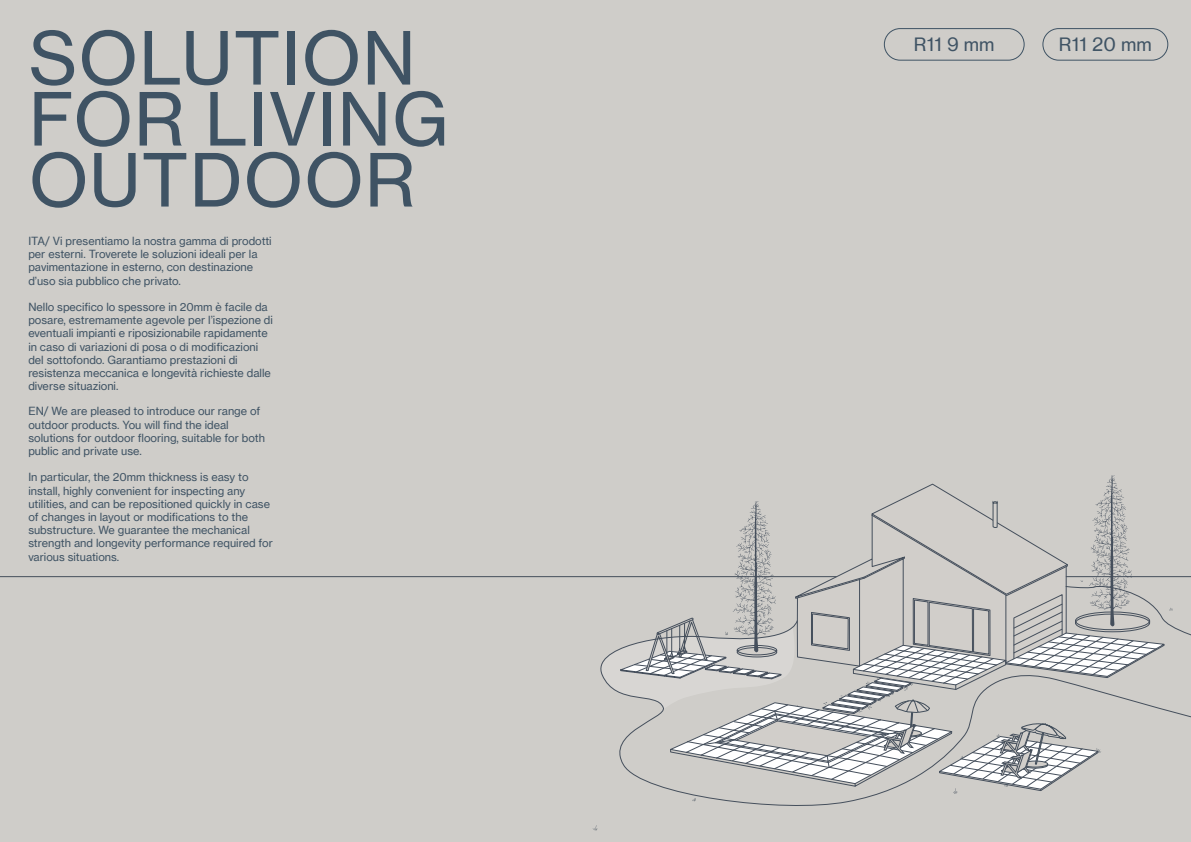
<style>
.page{position:relative;width:1191px;height:842px;background:#cfcdc9}
.page>*{position:absolute;margin:0;border:0;box-sizing:border-box;transform-origin:0 0}
.t1{font:72px/61px "N Haas Grotesk TX Pro 55 Rg";letter-spacing:.015em;color:#3f5364}
.t2{font:18px "N Haas Grotesk TX Pro 55 Rg";letter-spacing:.01em;color:#3f5364}
.t3{font:11px/13.2px "N Haas Grotesk TX Pro 55 Rg";color:#3f5364}
</style>
<div class="page">
<svg style="left:0;top:576px;width:853px;height:253px"></svg>
<svg style="left:592px;top:825px;width:5px;height:6px"></svg>
<svg style="left:601px;top:475px;width:590px;height:326px"></svg>
<div style="left:1042px;top:28px;width:126px;height:32px;border:1px solid #3f5364;border-radius:16px"></div>
<div style="left:884px;top:28px;width:140px;height:32px;border:1px solid #3f5364;border-radius:16px"></div>
<h1 class="t1" style="left:29px;top:28px;width:421px">SOLUTION<br>FOR LIVING<br>OUTDOOR</h1>
<p class="t3" style="left:28px;top:234px;width:245px">ITA/ Vi presentiamo la nostra gamma di prodotti per esterni. Troverete le soluzioni ideali per la pavimentazione in esterno, con destinazione d’uso sia pubblico che privato.</p>
<p class="t3" style="left:28px;top:300px;width:246px">Nello specifico lo spessore in 20mm è facile da posare, estremamente agevole per l’ispezione di eventuali impianti e riposizionabile rapidamente in caso di variazioni di posa o di modificazioni del sottofondo. Garantiamo prestazioni di resistenza meccanica e longevità richieste dalle diverse situazioni.</p>
<p class="t3" style="left:28px;top:405px;width:238px">EN/ We are pleased to introduce our range of outdoor products. You will find the ideal solutions for outdoor flooring, suitable for both public and private use.</p>
<p class="t3" style="left:28px;top:471px;width:246px">In particular, the 20mm thickness is easy to install, highly convenient for inspecting any utilities, and can be repositioned quickly in case of changes in layout or modifications to the substructure. We guarantee the mechanical strength and longevity performance required for various situations.</p>
<h2 class="t2" style="left:914px;top:34px;width:82px">R11 9 mm</h2>
<h2 class="t2" style="left:1059px;top:34px;width:94px">R11 20 mm</h2>
</div>
